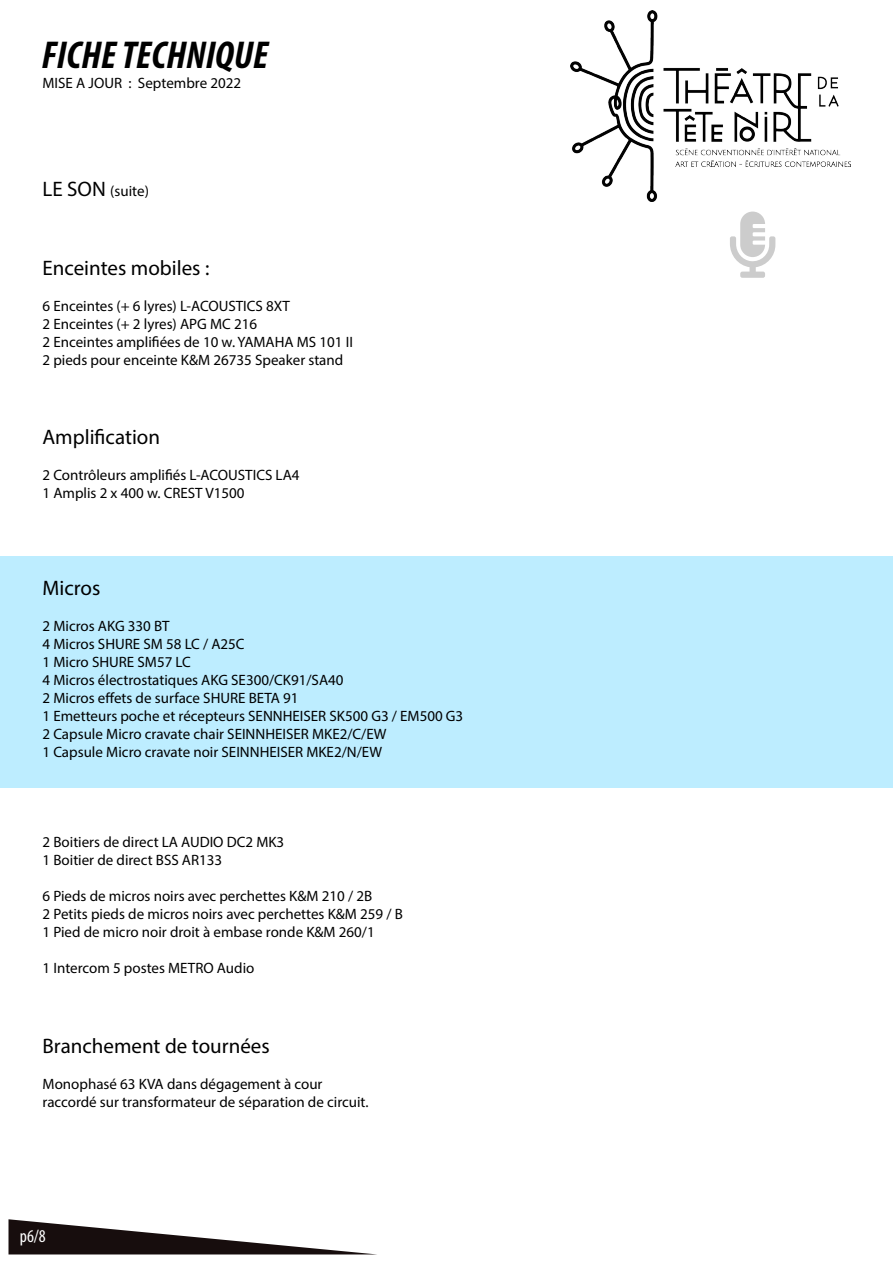
<style>
.page{position:relative;width:893px;height:1263px;background:#fff}
.page>*{position:absolute;margin:0;border:0;box-sizing:border-box;transform-origin:0 0}
.t1{font:italic 700 condensed 39px "Myriad Pro";color:#000}
.t2{font:21px "Myriad Pro";color:#000}
.t3{font:condensed 18px "Myriad Pro";color:#fff}
.t4{font:15px/18px "Myriad Pro";color:#000}
.s1{font-size:21px}
</style>
<div class="page">
<svg style="left:9px;top:1219px;width:363px;height:35px"></svg>
<svg style="left:730px;top:212px;width:45px;height:66px"></svg>
<div style="left:0;top:556px;width:893px;height:231px;background:#bdedff"></div>
<img style="left:570px;top:10px;width:281px;height:192px">
<h1 class="t1" style="left:42px;top:31px;width:228px">FICHE TECHNIQUE</h1>
<p class="t4" style="left:43px;top:74px;width:200px">MISE A JOUR : Septembre 2022</p>
<p class="t4" style="left:43px;top:181px;width:108px"><span class="s1">LE SON</span> (suite)</p>
<h2 class="t2" style="left:43px;top:255px;width:168px">Enceintes mobiles :</h2>
<p class="t4" style="left:43px;top:297px;width:312px">6 Enceintes (+ 6 lyres) L-ACOUSTICS 8XT<br>2 Enceintes (+ 2 lyres) APG MC 216<br>2 Enceintes amplifiées de 10 w. YAMAHA MS 101 II 2 pieds pour enceinte K&amp;M 26735 Speaker stand</p>
<h2 class="t2" style="left:43px;top:424px;width:119px">Amplification</h2>
<p class="t4" style="left:43px;top:466px;width:259px">2 Contrôleurs amplifiés L-ACOUSTICS LA4<br>1 Amplis 2 x 400 w. CREST V1500</p>
<h2 class="t2" style="left:43px;top:575px;width:59px">Micros</h2>
<p class="t4" style="left:43px;top:617px;width:422px">2 Micros AKG 330 BT<br>4 Micros SHURE SM 58 LC / A25C<br>1 Micro SHURE SM57 LC<br>4 Micros électrostatiques AKG SE300/CK91/SA40<br>2 Micros effets de surface SHURE BETA 91<br>1 Emetteurs poche et récepteurs SENNHEISER SK500 G3 / EM500 G3<br>2 Capsule Micro cravate chair SEINNHEISER MKE2/C/EW<br>1 Capsule Micro cravate noir SEINNHEISER MKE2/N/EW</p>
<p class="t4" style="left:43px;top:833px;width:243px">2 Boitiers de direct LA AUDIO DC2 MK3<br>1 Boitier de direct BSS AR133</p>
<p class="t4" style="left:43px;top:887px;width:362px">6 Pieds de micros noirs avec perchettes K&amp;M 210 / 2B<br>2 Petits pieds de micros noirs avec perchettes K&amp;M 259 / B<br>1 Pied de micro noir droit à embase ronde K&amp;M 260/1</p>
<p class="t4" style="left:43px;top:959px;width:213px">1 Intercom 5 postes METRO Audio</p>
<h2 class="t2" style="left:43px;top:1032px;width:229px">Branchement de tournées</h2>
<p class="t4" style="left:43px;top:1074px;width:328px">Monophasé 63 KVA dans dégagement à cour raccordé sur transformateur de séparation de circuit.</p>
<p class="t3" style="left:20px;top:1225px;width:28px">p6/8</p>
</div>
